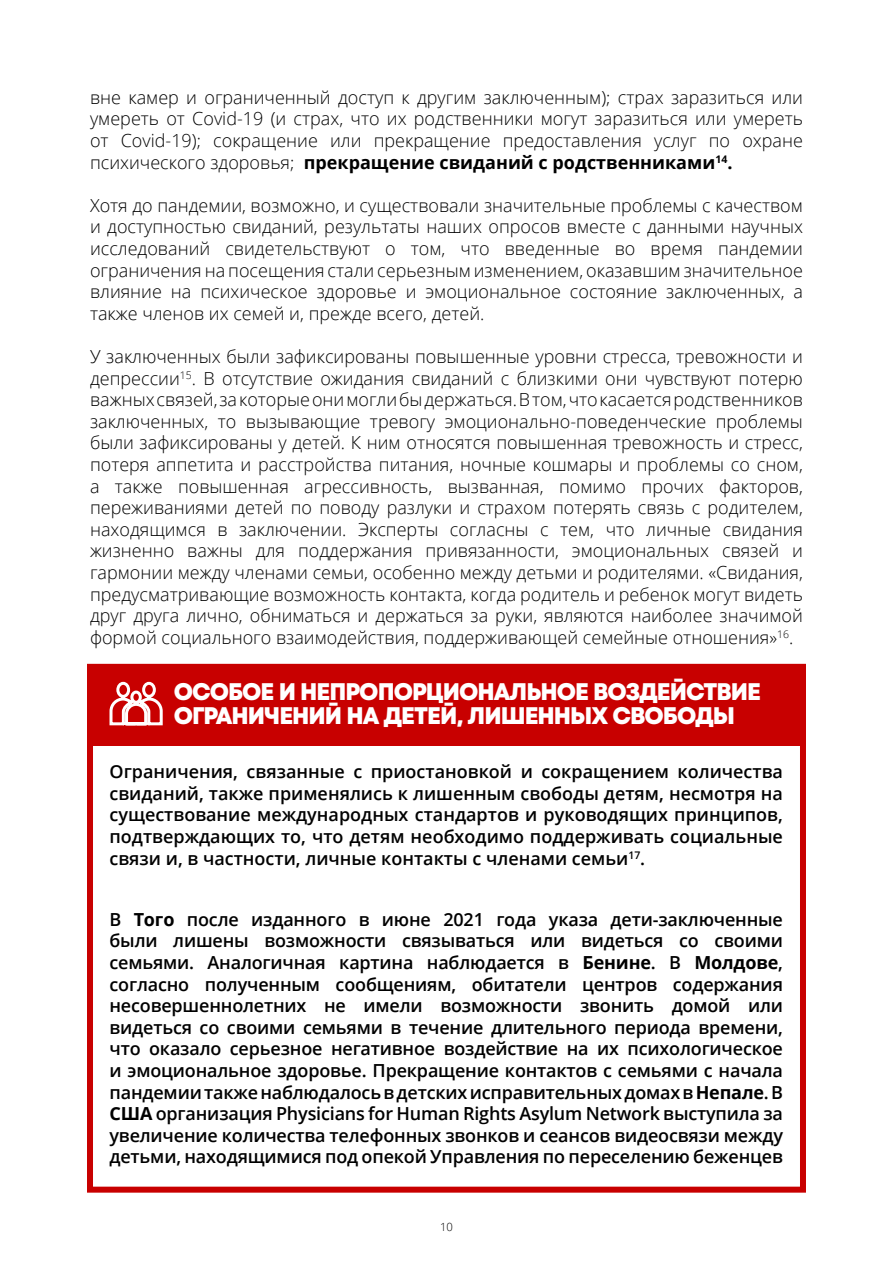
<style>
.page{position:relative;width:893px;height:1263px;background:#fff}
.page>*{position:absolute;margin:0;border:0;box-sizing:border-box;transform-origin:0 0}
.t1{font:800 24px/24px "Code Next";letter-spacing:-.04em;color:#fff}
.t2{font:300 18px/21.6px "Open Sans";color:#000;text-align:justify}
.t3{font:600 18px/21.6px "Open Sans";letter-spacing:-.005em;color:#000;text-align:justify}
.t4{font:300 11.25px "Open Sans";color:#000}
.s1{font-weight:700}
</style>
<div class="page">
<div style="left:90px;top:664px;width:716px;height:81px;background:#c80000"></div>
<div style="left:87px;top:664px;width:719px;height:529px;border:6px solid #c80000"></div>
<svg style="left:109px;top:681px;width:54px;height:45px"></svg>
<p class="t2" style="left:90px;top:86px;width:714px">вне камер и ограниченный доступ к другим заключенным); страх заразиться или умереть от Covid-19 (и страх, что их родственники могут заразиться или умереть от Covid-19); сокращение или прекращение предоставления услуг по охране психического здоровья; <span class="s1">прекращение свиданий с родственниками</span><sup>14</sup><span class="s1">.</span></p>
<p class="t2" style="left:90px;top:194px;width:714px">Хотя до пандемии, возможно, и существовали значительные проблемы с качеством и доступностью свиданий, результаты наших опросов вместе с данными научных исследований свидетельствуют о том, что введенные во время пандемии ограничения на посещения стали серьезным изменением, оказавшим значительное влияние на психическое здоровье и эмоциональное состояние заключенных, а также членов их семей и, прежде всего, детей.</p>
<p class="t2" style="left:90px;top:345px;width:714px">У заключенных были зафиксированы повышенные уровни стресса, тревожности и депрессии<sup>15</sup>. В отсутствие ожидания свиданий с близкими они чувствуют потерю важных связей, за которые они могли бы держаться. В том, что касается родственников заключенных, то вызывающие тревогу эмоционально-поведенческие проблемы были зафиксированы у детей. К ним относятся повышенная тревожность и стресс, потеря аппетита и расстройства питания, ночные кошмары и проблемы со сном, а также повышенная агрессивность, вызванная, помимо прочих факторов, переживаниями детей по поводу разлуки и страхом потерять связь с родителем, находящимся в заключении. Эксперты согласны с тем, что личные свидания жизненно важны для поддержания привязанности, эмоциональных связей и гармонии между членами семьи, особенно между детьми и родителями. «Свидания, предусматривающие возможность контакта, когда родитель и ребенок могут видеть друг друга лично, обниматься и держаться за руки, являются наиболее значимой формой социального взаимодействия, поддерживающей семейные отношения»<sup>16</sup>.</p>
<h1 class="t1" style="left:174px;top:680px;width:589px">ОСОБОЕ И НЕПРОПОРЦИОНАЛЬНОЕ ВОЗДЕЙСТВИЕ<br>ОГРАНИЧЕНИЙ НА ДЕТЕЙ, ЛИШЕННЫХ СВОБОДЫ</h1>
<p class="t3" style="left:110px;top:760px;width:675px">Ограничения, связанные с приостановкой и сокращением количества свиданий, также применялись к лишенным свободы детям, несмотря на существование международных стандартов и руководящих принципов, подтверждающих то, что детям необходимо поддерживать социальные связи и, в частности, личные контакты с членами семьи<sup>17</sup>.</p>
<p class="t3" style="left:109px;top:908px;width:675px">В <span class="s1">Того</span> после изданного в июне 2021 года указа дети-заключенные были лишены возможности связываться или видеться со своими семьями. Аналогичная картина наблюдается в <span class="s1">Бенине</span>. В <span class="s1">Молдове</span>, согласно полученным сообщениям, обитатели центров содержания несовершеннолетних не имели возможности звонить домой или видеться со своими семьями в течение длительного периода времени, что оказало серьезное негативное воздействие на их психологическое и эмоциональное здоровье. Прекращение контактов с семьями с начала пандемии также наблюдалось в детских исправительных домах в <span class="s1">Непале</span>. В <span class="s1">США</span> организация Physicians for Human Rights Asylum Network выступила за увеличение количества телефонных звонков и сеансов видеосвязи между детьми, находящимися под опекой Управления по переселению беженцев</p>
<p class="t4" style="left:440px;top:1219px;width:14px">10</p>
</div>
